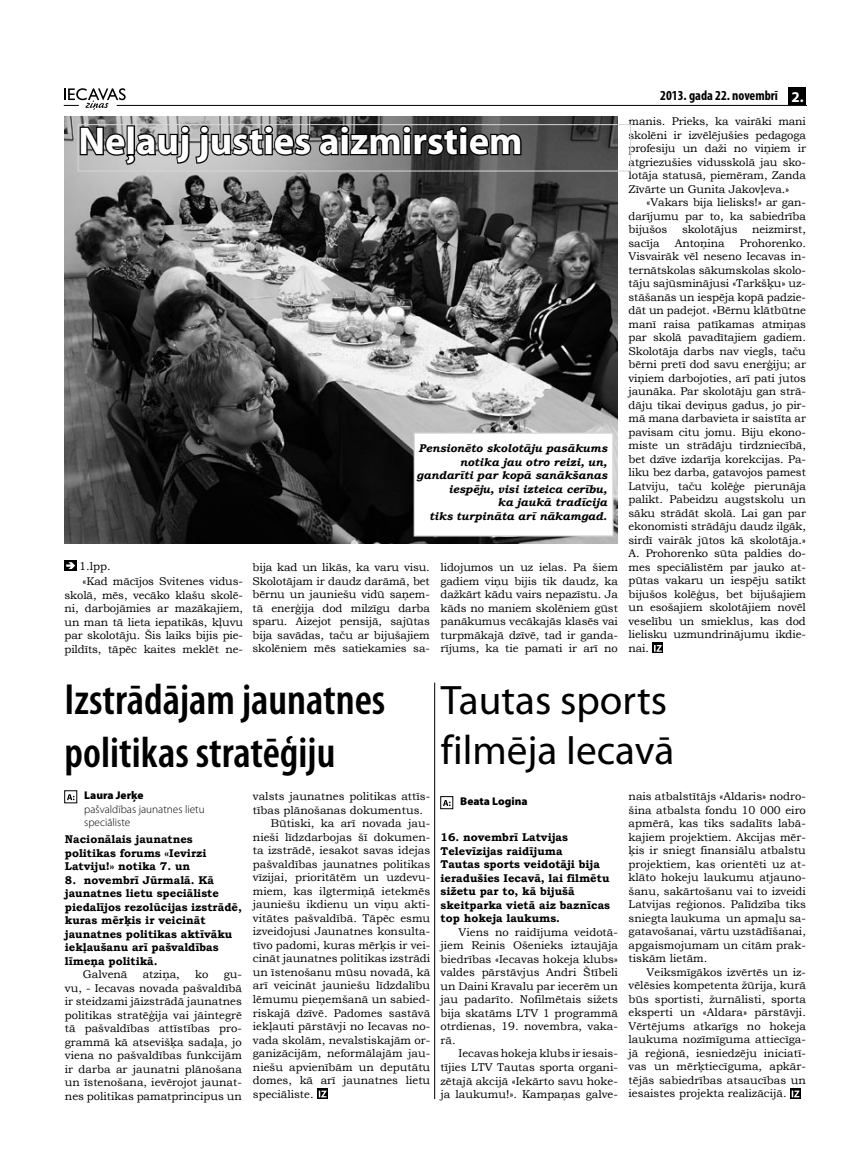
<style>
.page{position:relative;width:851px;height:1170px;background:#fff}
.page>*{position:absolute;margin:0;border:0;box-sizing:border-box;transform-origin:0 0}
.t1{font:600 condensed 43.75px/52.5px "Myriad Pro";color:#000}
.t2{font:41.25px/49.5px "Myriad Pro";color:#000}
.t3{font:700 38.75px "Myriad Pro";color:#fff}
.t4{font:700 15px "Myriad Pro";color:#fff}
.t5{font:700 condensed 13.75px "Myriad Pro";color:#000}
.t6{font:11.25px/13.5px "Bookman Old Style";color:#000;text-align:justify}
.t7{font:700 11.25px/13.5px "Bookman Old Style";color:#000}
.t8{font:italic 700 11.25px/13.5px "Bookman Old Style";color:#000;text-align:right}
.t9{font:300 11.25px/13.5px "Myriad Pro";color:#000}
.t10{font:900 11.25px "Myriad Pro";color:#000}
</style>
<div class="page">
<hr style="left:117px;top:105px;width:689px;height:1px;background:#000">
<svg style="left:64px;top:88px;width:62px;height:22px"></svg>
<div style="left:788px;top:87px;width:18px;height:18px;background:#000"></div>
<div style="left:64px;top:560px;width:13px;height:11px;background:#000"></div>
<svg style="left:66px;top:562px;width:9px;height:7px"></svg>
<svg style="left:317px;top:1088px;width:11px;height:10px"></svg>
<svg style="left:319px;top:1090px;width:7px;height:7px"></svg>
<svg style="left:67px;top:794px;width:7px;height:6px"></svg>
<div style="left:64px;top:790px;width:13px;height:13px;border:1px solid #000"></div>
<svg style="left:652px;top:642px;width:11px;height:11px"></svg>
<svg style="left:654px;top:645px;width:7px;height:6px"></svg>
<img style="left:64px;top:117px;width:554px;height:426px">
<svg style="left:80px;top:126px;width:442px;height:40px;background:#5b5b5b"></svg>
<div style="left:78px;top:124px;width:552px;height:47px;border:1px solid #d6d6d6"></div>
<div style="left:790px;top:1088px;width:10px;height:10px;background:#000"></div>
<svg style="left:791px;top:1090px;width:8px;height:7px"></svg>
<svg style="left:443px;top:800px;width:7px;height:6px"></svg>
<div style="left:440px;top:796px;width:13px;height:12px;border:1px solid #000"></div>
<hr style="left:434px;top:682px;width:1px;height:416px;background:#000">
<div style="left:414px;top:433px;width:198px;height:103px;background:#fff"></div>
<div style="left:413px;top:432px;width:200px;height:104px;border:1px solid #d6d6d6"></div>
<h3 class="t3" style="left:78px;top:116px;width:445px">Neļauj justies aizmirstiem</h3>
<p class="t8" style="left:416px;top:441px;width:192px">Pensionēto skolotāju pasākums notika jau otro reizi, un, gandarīti par kopā sanākšanas iespēju, visi izteica cerību,<br>ka jaukā tradīcija<br>tiks turpināta arī nākamgad.</p>
<p class="t6" style="left:79px;top:559px;width:33px">1.lpp.</p>
<p class="t6" style="left:64px;top:575px;width:180px;text-indent:18px">«Kad mācījos Svitenes vidus&shy;skolā, mēs, vecāko klašu skolē&shy;ni, darbojāmies ar mazākajiem, un man tā lieta iepatikās, kļuvu par skolotāju. Šis laiks bijis pie&shy;pildīts, tāpēc kaites meklēt ne-</p>
<p class="t6" style="left:252px;top:560px;width:179px">bija kad un likās, ka varu visu.<br>Skolotājam ir daudz darāmā, bet bērnu un jauniešu vidū saņem&shy;tā enerģija dod milzīgu darba sparu. Aizejot pensijā, sajūtas bija savādas, taču ar bijušajiem skolēniem mēs satiekamies sa-</p>
<p class="t6" style="left:440px;top:560px;width:179px">lidojumos un uz ielas. Pa šiem gadiem viņu bijis tik daudz, ka dažkārt kādu vairs nepazīstu. Ja kāds no maniem skolēniem gūst panākumus vecākajās klasēs vai turpmākajā dzīvē, tad ir ganda&shy;rījums, ka tie pamati ir arī no</p>
<p class="t5" style="left:660px;top:87px;width:119px">2013. gada 22. novembrī</p>
<h3 class="t4" style="left:799px;top:87px;width:5px">.</h3>
<p class="t6" style="left:628px;top:114px;width:179px">manis. Prieks, ka vairāki mani skolēni ir izvēlējušies pedagoga profesiju un daži no viņiem ir atgriezušies vidusskolā jau sko&shy;lotāja statusā, piemēram, Zanda Zīvārte un Gunita Jakovļeva.»</p>
<p class="t6" style="left:628px;top:195px;width:179px;text-indent:18px">«Vakars bija lielisks!» ar gan&shy;darījumu par to, ka sabiedrība bijušos</p>
<p class="t6" style="left:682px;top:222px;width:57px">skolotājus</p>
<p class="t6" style="left:752px;top:222px;width:55px">neizmirst,</p>
<p class="t6" style="left:628px;top:236px;width:179px;text-indent:111px">Prohorenko.<br>Visvairāk vēl neseno Iecavas in&shy;ternātskolas sākumskolas skolo&shy;tāju sajūsminājusi «Tarkšķu» uz&shy;stāšanās un iespēja kopā padzie&shy;dāt un padejot. «Bērnu klātbūtne manī raisa patīkamas atmiņas par skolā pavadītajiem gadiem.<br>Skolotāja darbs nav viegls, taču bērni pretī dod savu enerģiju; ar viņiem darbojoties, arī pati jutos jaunāka. Par skolotāju gan strā&shy;dāju tikai deviņus gadus, jo pir&shy;mā mana darbavieta ir saistīta ar pavisam citu jomu. Biju ekono&shy;miste un strādāju tirdzniecībā, bet dzīve izdarīja korekcijas. Pa&shy;liku bez darba, gatavojos pamest Latviju, taču kolēģe pierunāja palikt. Pabeidzu augstskolu un sāku strādāt skolā. Lai gan par ekonomisti strādāju daudz ilgāk, sirdī vairāk jūtos kā skolotāja.» A. Prohorenko sūta paldies do&shy;mes speciālistēm par jauko at&shy;pūtas vakaru un iespēju satikt bijušos kolēģus, bet bijušajiem un esošajiem skolotājiem novēl veselību un smieklus, kas dod lielisku uzmundrinājumu ikdie&shy;nai.</p>
<p class="t6" style="left:628px;top:236px;width:32px">sacīja</p>
<p class="t6" style="left:674px;top:236px;width:51px">Antoņina</p>
<h1 class="t1" style="left:64px;top:672px;width:322px">Izstrādājam jaunatnes politikas stratēģiju</h1>
<p class="t10" style="left:84px;top:787px;width:61px">Laura Jerķe</p>
<p class="t9" style="left:84px;top:802px;width:122px">pašvaldības jaunatnes lietu speciāliste</p>
<p class="t7" style="left:65px;top:832px;width:143px">Nacionālais jaunatnes politikas forums «Ievirzi<br>Latviju!» notika 7. un</p>
<p class="t7" style="left:65px;top:872px;width:178px">8. novembrī Jūrmalā. Kā jaunatnes lietu speciāliste piedalījos rezolūcijas izstrādē, kuras mērķis ir veicināt jaunatnes politikas aktīvāku iekļaušanu arī pašvaldības līmeņa politikā.</p>
<p class="t6" style="left:83px;top:967px;width:46px">Galvenā</p>
<p class="t6" style="left:143px;top:967px;width:39px">atziņa,</p>
<p class="t6" style="left:195px;top:967px;width:15px">ko</p>
<p class="t6" style="left:65px;top:967px;width:178px;text-indent:159px">gu&shy;vu, - Iecavas novada pašvaldībā ir steidzami jāizstrādā jaunatnes politikas stratēģija vai jāintegrē tā pašvaldības attīstības pro&shy;grammā kā atsevišķa sadaļa, jo viena no pašvaldības funkcijām ir darba ar jaunatni plānošana un īstenošana, ievērojot jaunat&shy;nes politikas pamatprincipus un</p>
<p class="t6" style="left:253px;top:789px;width:179px">valsts jaunatnes politikas attīs-</p>
<p class="t6" style="left:253px;top:803px;width:172px">tības plānošanas dokumentus.</p>
<p class="t6" style="left:271px;top:816px;width:161px">Būtiski, ka arī novada jau-</p>
<p class="t6" style="left:253px;top:830px;width:179px">nieši līdzdarbojas šī dokumen-</p>
<p class="t6" style="left:253px;top:843px;width:179px">ta izstrādē, iesakot savas idejas</p>
<p class="t6" style="left:253px;top:857px;width:179px">pašvaldības jaunatnes politikas</p>
<p class="t6" style="left:253px;top:870px;width:179px">vīzijai, prioritātēm un uzdevu-</p>
<p class="t6" style="left:253px;top:884px;width:179px">miem, kas ilgtermiņā ietekmēs</p>
<p class="t6" style="left:253px;top:897px;width:179px">jauniešu ikdienu un viņu akti-</p>
<p class="t6" style="left:253px;top:911px;width:179px">vitātes pašvaldībā. Tāpēc esmu</p>
<p class="t6" style="left:253px;top:924px;width:179px">izveidojusi Jaunatnes konsulta-</p>
<p class="t6" style="left:253px;top:938px;width:179px">tīvo padomi, kuras mērķis ir vei-</p>
<p class="t6" style="left:253px;top:951px;width:179px">cināt jaunatnes politikas izstrādi</p>
<p class="t6" style="left:253px;top:965px;width:179px">un īstenošanu mūsu novadā, kā</p>
<p class="t6" style="left:253px;top:978px;width:179px">arī veicināt jauniešu līdzdalību</p>
<p class="t6" style="left:253px;top:992px;width:179px">lēmumu pieņemšanā un sabied-</p>
<p class="t6" style="left:253px;top:1005px;width:179px">riskajā dzīvē. Padomes sastāvā</p>
<p class="t6" style="left:253px;top:1019px;width:179px">iekļauti pārstāvji no Iecavas no-</p>
<p class="t6" style="left:253px;top:1032px;width:179px">vada skolām, nevalstiskajām or-</p>
<p class="t6" style="left:253px;top:1046px;width:179px">ganizācijām, neformālajām jau-</p>
<p class="t6" style="left:253px;top:1059px;width:179px">niešu apvienībām un deputātu</p>
<p class="t6" style="left:253px;top:1073px;width:179px">domes, kā arī jaunatnes lietu</p>
<p class="t6" style="left:253px;top:1086px;width:62px">speciāliste.</p>
<h2 class="t2" style="left:441px;top:675px;width:235px">Tautas sports filmēja Iecavā</h2>
<p class="t10" style="left:460px;top:794px;width:69px">Beata Logina</p>
<p class="t6" style="left:628px;top:789px;width:179px">nais atbalstītājs «Aldaris» nodro&shy;šina atbalsta fondu 10 000 eiro apmērā, kas tiks sadalīts labā&shy;kajiem projektiem. Akcijas mēr&shy;ķis ir sniegt finansiālu atbalstu projektiem, kas orientēti uz at&shy;klāto hokeju laukumu atjauno&shy;šanu, sakārtošanu vai to izveidi Latvijas reģionos. Palīdzība tiks sniegta laukuma un apmaļu sa&shy;gatavošanai, vārtu uzstādīšanai, apgaismojumam un citām prak&shy;tiskām lietām.</p>
<p class="t6" style="left:628px;top:965px;width:179px;text-indent:18px">Veiksmīgākos izvērtēs un iz&shy;vēlēsies kompetenta žūrija, kurā būs sportisti, žurnālisti, sporta eksperti un «Aldara» pārstāvji.<br>Vērtējums atkarīgs no hokeja laukuma nozīmīguma attiecīga&shy;jā reģionā, iesniedzēju iniciatī&shy;vas un mērķtiecīguma, apkār&shy;tējās sabiedrības atsaucības un iesaistes projekta realizācijā.</p>
<p class="t7" style="left:440px;top:830px;width:171px">16. novembrī Latvijas<br>Televīzijas raidījuma<br>Tautas sports veidotāji bija ieradušies Iecavā, lai filmētu sižetu par to, kā bijušā skeitparka vietā aiz baznīcas top hokeja laukums.</p>
<p class="t6" style="left:440px;top:925px;width:179px;text-indent:18px">Viens no raidījuma veidotā&shy;jiem Reinis Ošenieks iztaujāja biedrības «Iecavas hokeja klubs» valdes pārstāvjus Andri Štībeli un Daini Kravalu par iecerēm un jau padarīto. Nofilmētais sižets bija skatāms LTV 1 programmā otrdienas, 19. novembra, vaka&shy;rā.</p>
<p class="t6" style="left:440px;top:1046px;width:179px;text-indent:18px">Iecavas hokeja klubs ir iesais&shy;tījies LTV Tautas sporta organi&shy;zētajā akcijā «Iekārto savu hoke&shy;ja laukumu!». Kampaņas galve-</p>
</div>
